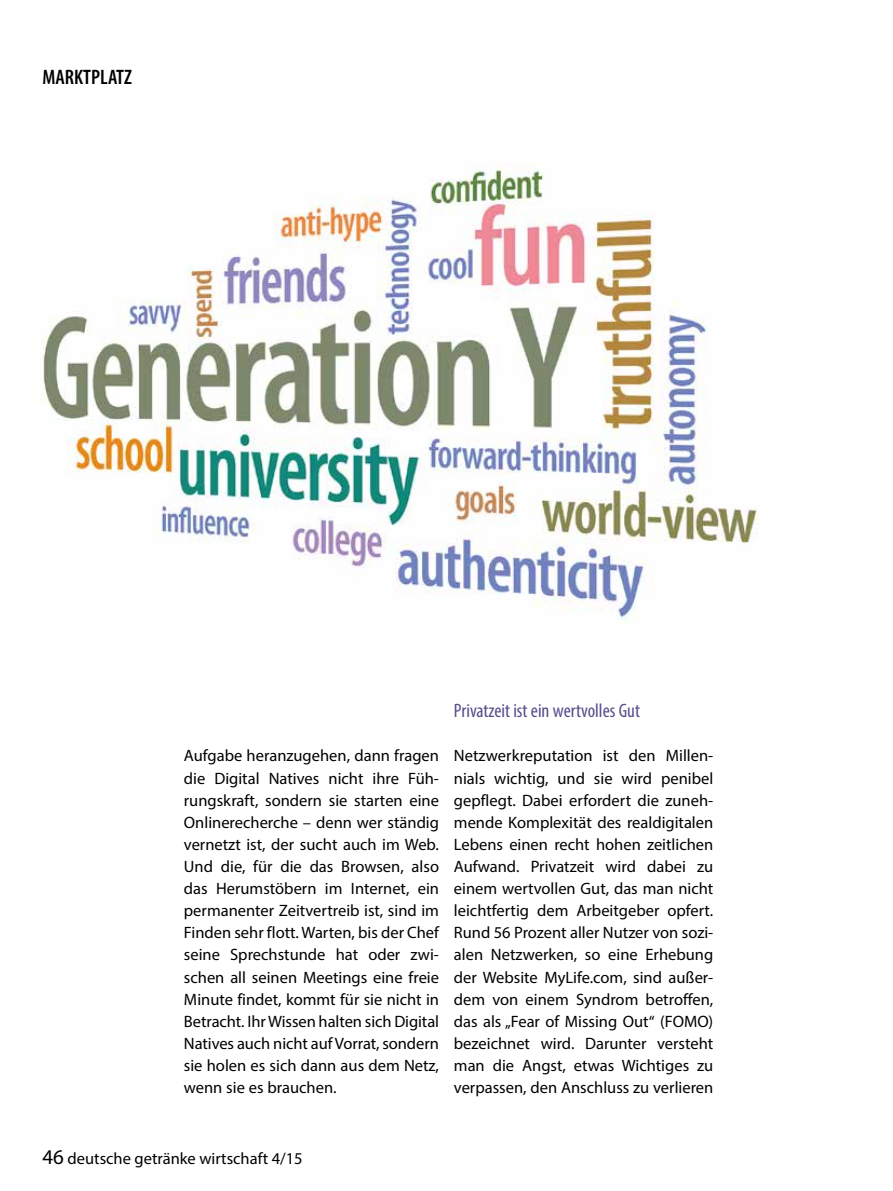
<style>
.page{position:relative;width:893px;height:1191px;background:#fff}
.page>*{position:absolute;margin:0;border:0;box-sizing:border-box;transform-origin:0 0}
.t1{font:600 condensed 21px "Myriad Pro";color:#000}
.t2{font:condensed 19.5px "Myriad Pro";color:#594c8a}
.t3{font:16.5px/22px "Myriad Pro";color:#000;text-align:justify}
.s1{font-size:21px}
</style>
<div class="page">
<img style="left:42px;top:162px;width:716px;height:458px">
<p class="t1" style="left:43px;top:66px;width:91px">MARKTPLATZ</p>
<p class="t3" style="left:184px;top:744px;width:257px">Aufgabe heranzugehen, dann fragen die Digital Natives nicht ihre Füh&shy;rungskraft, sondern sie starten eine Onlinerecherche – denn wer ständig vernetzt ist, der sucht auch im Web.<br>Und die, für die das Browsen, also das Herumstöbern im Internet, ein permanenter Zeitvertreib ist, sind im Finden sehr flott. Warten, bis der Chef seine Sprechstunde hat oder zwi&shy;schen all seinen Meetings eine freie Minute findet, kommt für sie nicht in Betracht. Ihr Wissen halten sich Digital Natives auch nicht auf Vorrat, sondern sie holen es sich dann aus dem Netz, wenn sie es brauchen.</p>
<p class="t2" style="left:454px;top:699px;width:188px">Privatzeit ist ein wertvolles Gut</p>
<p class="t3" style="left:454px;top:744px;width:261px">Netzwerkreputation ist den Millen&shy;nials wichtig, und sie wird penibel gepflegt. Dabei erfordert die zuneh&shy;mende Komplexität des realdigitalen Lebens einen recht hohen zeitlichen Aufwand. Privatzeit wird dabei zu einem wertvollen Gut, das man nicht leichtfertig dem Arbeitgeber opfert.<br>Rund 56 Prozent aller Nutzer von sozi&shy;alen Netzwerken, so eine Erhebung der Website MyLife.com, sind außer&shy;dem von einem Syndrom betroffen, das als „Fear of Missing Out“ (FOMO) bezeichnet wird. Darunter versteht man die Angst, etwas Wichtiges zu verpassen, den Anschluss zu verlieren</p>
<p class="t3" style="left:43px;top:1147px;width:262px"><span class="s1">46</span> deutsche getränke wirtschaft 4/15</p>
</div>
